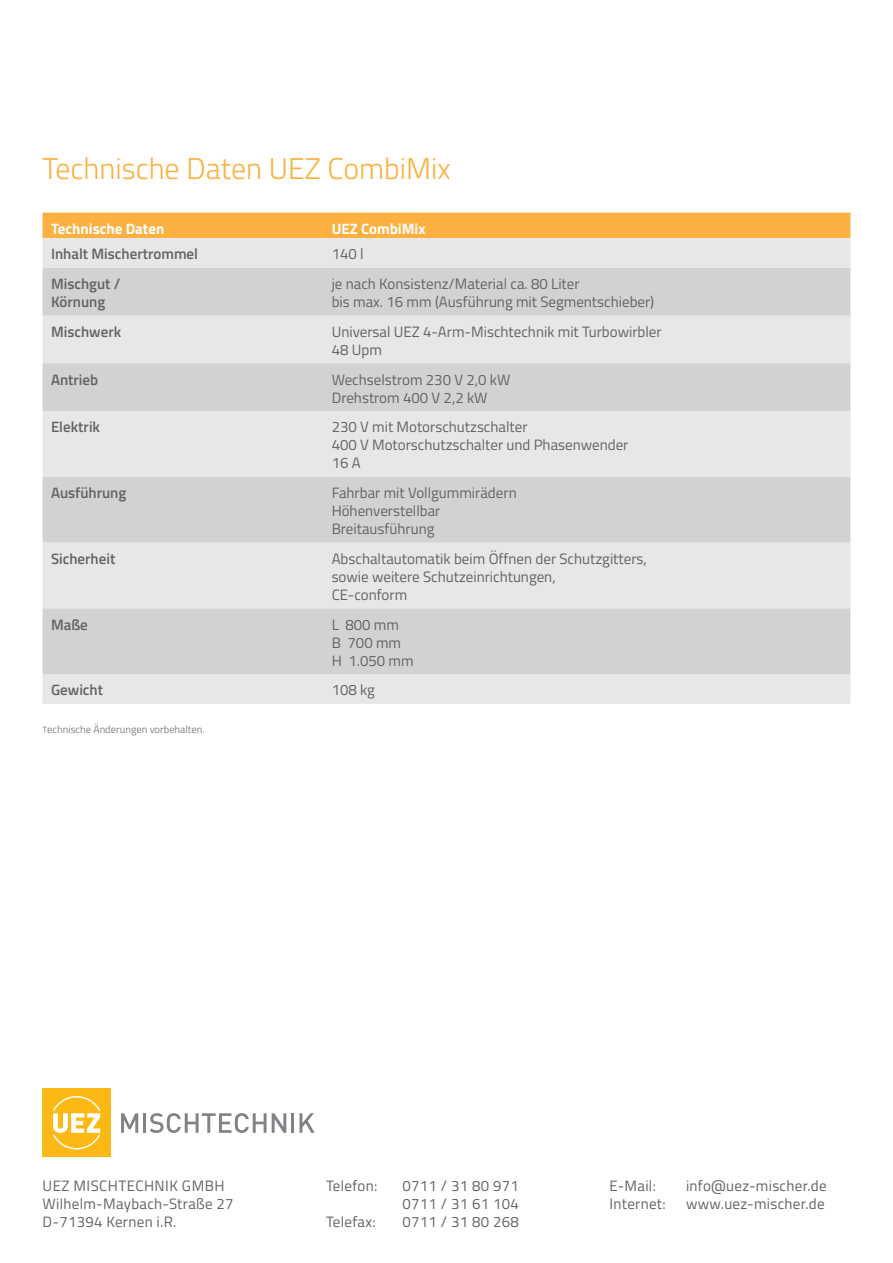
<style>
.page{position:relative;width:893px;height:1263px;background:#fff}
.page>*{position:absolute;margin:0;border:0;box-sizing:border-box;transform-origin:0 0}
.t1{font:300 30px "Titillium Web";color:#fbb03f}
.t2{font:15px/18px "Titillium Web";color:#636366}
.t3{font:15px/18px "Titillium Web";letter-spacing:.02em;color:#636366}
.t4{font:600 15px/18px "Titillium Web";color:#636366}
.t5{font:700 15px "Titillium Web";color:#fff}
.t6{font:10.5px "Titillium Web";color:#808285}
.s1{font-size:9px}
</style>
<div class="page">
<div style="left:43px;top:1089px;width:68px;height:68px;background:#fcb814"></div>
<svg style="left:53px;top:1096px;width:48px;height:53px"></svg>
<svg style="left:121px;top:1113px;width:17px;height:20px"></svg>
<hr style="left:143px;top:1113px;width:3px;height:20px;background:#808285">
<svg style="left:150px;top:1113px;width:136px;height:20px"></svg>
<hr style="left:291px;top:1113px;width:3px;height:20px;background:#808285">
<svg style="left:299px;top:1113px;width:16px;height:20px"></svg>
<div style="left:43px;top:213px;width:807px;height:25px;background:#fbb03f"></div>
<div style="left:43px;top:238px;width:807px;height:466px;background:#e6e7e9"></div>
<svg style="left:43px;top:268px;width:807px;height:406px;background:#dadbdd"></svg>
<h1 class="t1" style="left:43px;top:146px;width:410px">Technische Daten UEZ CombiMix</h1>
<p class="t5" style="left:51px;top:217px;width:115px">Technische Daten</p>
<p class="t5" style="left:332px;top:217px;width:95px">UEZ CombiMix</p>
<p class="t4" style="left:51px;top:244px;width:148px">Inhalt Mischertrommel</p>
<p class="t2" style="left:332px;top:244px;width:33px">140 l</p>
<p class="t4" style="left:51px;top:274px;width:71px">Mischgut /<br>Körnung</p>
<p class="t2" style="left:332px;top:274px;width:324px">je nach Konsistenz/Material ca. 80 Liter<br>bis max. 16 mm (Ausführung mit Segmentschieber)</p>
<p class="t4" style="left:51px;top:322px;width:72px">Mischwerk</p>
<p class="t2" style="left:332px;top:322px;width:332px">Universal UEZ 4-Arm-Mischtechnik mit Turbowirbler<br>48 Upm</p>
<p class="t4" style="left:51px;top:370px;width:49px">Antrieb</p>
<p class="t2" style="left:332px;top:370px;width:180px">Wechselstrom 230 V 2,0 kW<br>Drehstrom 400 V 2,2 kW</p>
<p class="t4" style="left:51px;top:417px;width:51px">Elektrik</p>
<p class="t2" style="left:332px;top:417px;width:298px">230 V mit Motorschutzschalter<br>400 V Motorschutzschalter und Phasenwender<br>16 A</p>
<p class="t4" style="left:51px;top:483px;width:77px">Ausführung</p>
<p class="t2" style="left:332px;top:483px;width:187px">Fahrbar mit Vollgummirädern<br>Höhenverstellbar<br>Breitausführung</p>
<p class="t4" style="left:51px;top:549px;width:66px">Sicherheit</p>
<p class="t2" style="left:332px;top:549px;width:317px">Abschaltautomatik beim Öffnen der Schutzgitters, sowie weitere Schutzeinrichtungen,<br>CE-conform</p>
<p class="t4" style="left:51px;top:615px;width:38px">Maße</p>
<p class="t2" style="left:332px;top:615px;width:83px">L 800 mm<br>B 700 mm<br>H 1.050 mm</p>
<p class="t4" style="left:51px;top:680px;width:54px">Gewicht</p>
<p class="t2" style="left:332px;top:680px;width:45px">108 kg</p>
<p class="t6" style="left:43px;top:722px;width:164px"><span class="s1">T</span>echnische Änderungen vorbehalten.</p>
<p class="t3" style="left:43px;top:1176px;width:193px">UEZ MISCHTECHNIK GMBH<br>Wilhelm-Maybach-Straße 27<br>D-71394 Kernen i.R.</p>
<p class="t3" style="left:326px;top:1176px;width:53px">Telefon:</p>
<p class="t3" style="left:403px;top:1176px;width:118px">0711 / 31 80 971<br>0711 / 31 61 104</p>
<p class="t3" style="left:326px;top:1212px;width:51px">Telefax:</p>
<p class="t3" style="left:403px;top:1212px;width:118px">0711 / 31 80 268</p>
<p class="t2" style="left:609px;top:1176px;width:48px">E-Mail:</p>
<p class="t3" style="left:686px;top:1176px;width:142px">info@uez-mischer.de</p>
<p class="t3" style="left:609px;top:1194px;width:58px">Internet:</p>
<p class="t3" style="left:686px;top:1194px;width:140px">www.uez-mischer.de</p>
</div>
